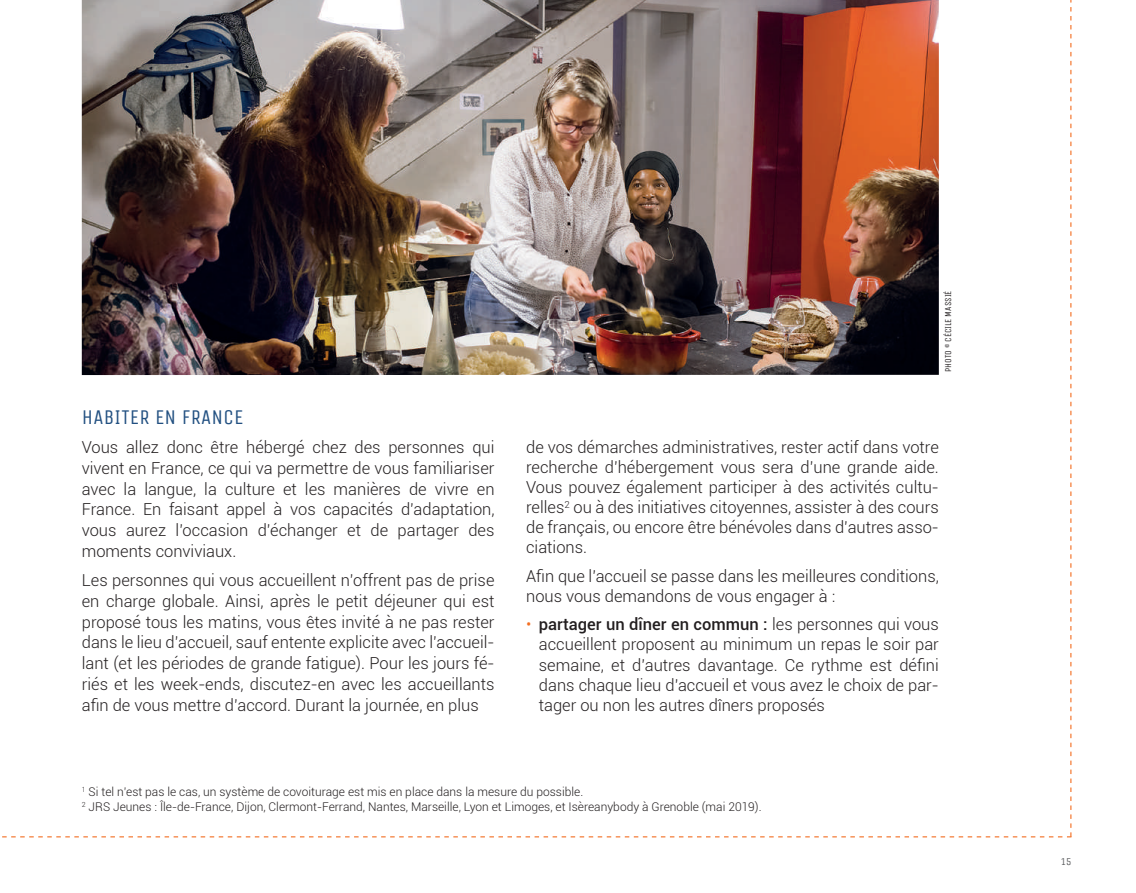
<style>
.page{position:relative;width:1136px;height:893px;background:#fff}
.page>*{position:absolute;margin:0;border:0;box-sizing:border-box;transform-origin:0 0}
.t1{font:21px "Unica One";letter-spacing:.015em;color:#225081}
.t2{font:300 16.5px/20.7px "Roboto";color:#231f20;text-align:justify}
.t3{font:300 12px/15px "Roboto";color:#231f20}
.t4{font:10.5px "Unica One";color:#57585a}
.t5{font:9px "Unica One";color:#231f20}
.s1{color:#f36e21}
.s2{font-weight:500}
</style>
<div class="page">
<img style="left:82px;top:0;width:856px;height:375px">
<p class="t1" style="left:82px;top:405px;width:163px">HABITER EN FRANCE</p>
<p class="t2" style="left:82px;top:436px;width:414px">Vous allez donc être hébergé chez des personnes qui vivent en France, ce qui va permettre de vous familiariser avec la langue, la culture et les manières de vivre en France. En faisant appel à vos capacités d’adaptation, vous aurez l’occasion d’échanger et de partager des moments conviviaux.</p>
<p class="t2" style="left:82px;top:569px;width:414px">Les personnes qui vous accueillent n’offrent pas de prise en charge globale. Ainsi, après le petit déjeuner qui est proposé tous les matins, vous êtes invité à ne pas rester dans le lieu d’accueil, sauf entente explicite avec l’accueil&shy;lant (et les périodes de grande fatigue). Pour les jours fé&shy;riés et les week-ends, discutez-en avec les accueillants afin de vous mettre d’accord. Durant la journée, en plus</p>
<p class="t5" style="left:942px;top:372px;width:83px;rotate:-90deg">PHOTO © CÉCILE MASSIÉ</p>
<p class="t2" style="left:526px;top:437px;width:414px;line-height:20.1px">de vos démarches administratives, rester actif dans votre recherche d’hébergement vous sera d’une grande aide.<br>Vous pouvez également participer à des activités cultu&shy;relles<sup>2</sup> ou à des initiatives citoyennes, assister à des cours de français, ou encore être bénévoles dans d’autres asso&shy;ciations.</p>
<p class="t2" style="left:526px;top:565px;width:414px;line-height:20.1px">Afin que l’accueil se passe dans les meilleures conditions, nous vous demandons de vous engager à :</p>
<p class="t2" style="left:539px;top:614px;width:401px;line-height:20px;text-indent:-13px"><span class="s1">•</span> <span class="s2">partager un dîner en commun :</span> les personnes qui vous accueillent proposent au minimum un repas le soir par semaine, et d’autres davantage. Ce rythme est défini dans chaque lieu d’accueil et vous avez le choix de par&shy;tager ou non les autres dîners proposés</p>
<p class="t3" style="left:82px;top:784px;width:681px"><sup>1</sup> Si tel n’est pas le cas, un système de covoiturage est mis en place dans la mesure du possible.<br><sup>2</sup> JRS Jeunes : Île-de-France, Dijon, Clermont-Ferrand, Nantes, Marseille, Lyon et Limoges, et Isèreanybody à Grenoble (mai 2019).</p>
<p class="t4" style="left:1060px;top:855px;width:12px">15</p>
</div>
